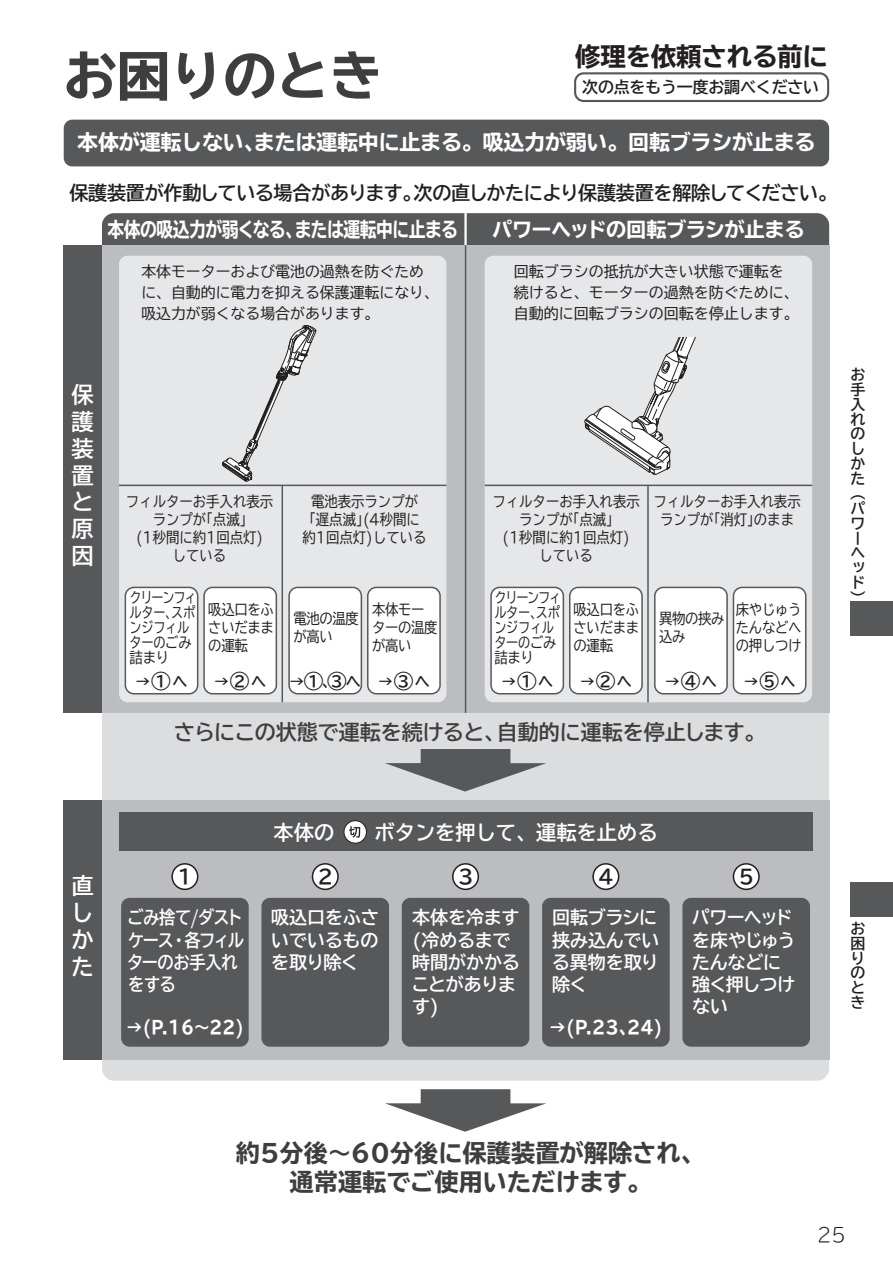
<style>
.page{position:relative;width:893px;height:1263px;background:#fff}
.page>*{position:absolute;margin:0;border:0;box-sizing:border-box;transform-origin:0 0}
.t1{font:700 expanded 53.1px "TBUD Go Std";color:#3e3e3f}
.t2{font:700 expanded 25.5px "TBUD Go Std";letter-spacing:-.01em;color:#231f20}
.t3{font:24.3px/29.1px "TBUD Go Std Ex Bold 90 pv RKSJ H";color:#3e3e3f;text-align:center}
.t4{font:22.35px/26.8px "TBUD Go Std Bold 90 pv RKSJ H";color:#fff;text-align:justify}
.t5{font:21px "TBUD Go Std Ex Bold 90 pv RKSJ H";letter-spacing:-.01em;color:#fff}
.t6{font:21px "TBUD Go Std Bold 90 pv RKSJ H";color:#3e3e3f}
.t7{font:20.25px "TBUD Go Std Ex Bold 90 pv RKSJ H";letter-spacing:-.025em;color:#fff;scale:.83 1}
.t8{font:20.25px "TBUD Go Std Bold 90 pv RKSJ H";color:#fff}
.t9{font:20.25px "TBUD Go Std Ex Bold 90 pv RKSJ H";letter-spacing:-.025em;color:#fff}
.t10{font:19.5px "TBUD Go Std Bold 90 pv RKSJ H";color:#231f20}
.t11{font:19.2px "TBUD Go Std Bold 90 pv RKSJ H";letter-spacing:-.015em;color:#231f20}
.t12{font:300 19.2px "TBUDR Go Std Super";color:#231f20}
.t13{font:18px/22.2px "TBUD Go Std Bold 90 pv RKSJ H";letter-spacing:-.02em;color:#fff}
.t14{font:18px/22.2px "TBUD Go Std Bold 90 pv RKSJ H";letter-spacing:-.045em;color:#fff;scale:.9 1}
.t15{font:18px/22.2px "TBUD Go Std Bold 90 pv RKSJ H";letter-spacing:-.04em;color:#fff}
.t16{font:18px "TBUD Go Std Ex Bold 90 pv RKSJ H";color:#fff;scale:.92 1}
.t17{font:18px "TBUD Go Std Ex Bold 90 pv RKSJ H";color:#fff;scale:.9 1}
.t18{font:700 15.9px "TBUD Go Std";letter-spacing:-.01em;color:#231f20}
.t19{font:15px/21px "TBUD Go Std Regular 90 pv RKSJ H";color:#231f20}
.t20{font:15px "TBUD Go Std Bold 90 pv RKSJ H";color:#231f20}
.t21{font:14.85px/18px "TBUD Go Std Regular 90 pv RKSJ H";color:#231f20;text-align:center;scale:.9 1}
.t22{font:14.85px/21px "TBUD Go Std Regular 90 pv RKSJ H";color:#231f20}
.t23{font:14.85px/15px "TBUD Go Std Regular 90 pv RKSJ H";letter-spacing:-.025em;color:#231f20;scale:.82 1}
.t24{font:700 14.85px/14.9px "TBUD Go Std";color:#231f20}
.t25{font:14.85px/18px "TBUD Go Std Regular 90 pv RKSJ H";letter-spacing:-.025em;color:#231f20;scale:.9 1}
.s1{font-family:"TBUD Go Std Super Light 90 pv RKSJ H";font-size:21px}
</style>
<div class="page">
<div style="left:850px;top:602px;width:43px;height:34px;background:#57585a"></div>
<div style="left:574px;top:72px;width:255px;height:30px;border:2px solid #57585a;border-radius:9px"></div>
<div style="left:64px;top:120px;width:765px;height:46px;background:#57585a;border-radius:9px"></div>
<div style="left:102px;top:213px;width:727px;height:868px;background:#dcdddf;border-radius:12px"></div>
<div style="left:102px;top:213px;width:727px;height:32px;background:#57585a"></div>
<div style="left:64px;top:245px;width:38px;height:468px;background:#57585a"></div>
<div style="left:64px;top:800px;width:38px;height:259px;background:#57585a"></div>
<div style="left:102px;top:245px;width:727px;height:468px;background:#bcbdc0"></div>
<div style="left:102px;top:800px;width:727px;height:259px;background:#bcbdc0"></div>
<div style="left:121px;top:898px;width:128px;height:149px;background:#57585a;border-radius:9px"></div>
<div style="left:261px;top:898px;width:128px;height:149px;background:#57585a;border-radius:9px"></div>
<div style="left:402px;top:898px;width:127px;height:149px;background:#57585a;border-radius:9px"></div>
<div style="left:542px;top:898px;width:128px;height:149px;background:#57585a;border-radius:9px"></div>
<div style="left:682px;top:898px;width:128px;height:149px;background:#57585a;border-radius:9px"></div>
<div style="left:119px;top:256px;width:327px;height:446px;background:#e6e7e9;border-radius:9px"></div>
<div style="left:485px;top:256px;width:327px;height:446px;background:#e6e7e9;border-radius:9px"></div>
<hr style="left:464px;top:209px;width:3px;height:36px;background:#fff">
<hr style="left:465px;top:245px;width:1px;height:468px;background:#57585a">
<hr style="left:485px;top:485px;width:327px;height:1px;background:#57585a">
<svg style="left:385px;top:1089px;width:161px;height:43px"></svg>
<svg style="left:385px;top:749px;width:161px;height:42px"></svg>
<hr style="left:119px;top:485px;width:327px;height:1px;background:#57585a">
<div style="left:491px;top:587px;width:72px;height:107px;background:#fff;border-radius:9px"></div>
<div style="left:490px;top:587px;width:74px;height:107px;border:2px solid #57585a;border-radius:9px"></div>
<div style="left:570px;top:587px;width:72px;height:107px;background:#fff;border-radius:9px"></div>
<div style="left:569px;top:587px;width:74px;height:107px;border:2px solid #57585a;border-radius:9px"></div>
<div style="left:655px;top:587px;width:72px;height:107px;background:#fff;border-radius:9px"></div>
<div style="left:654px;top:587px;width:74px;height:107px;border:2px solid #57585a;border-radius:9px"></div>
<div style="left:733px;top:587px;width:73px;height:107px;background:#fff;border-radius:9px"></div>
<div style="left:733px;top:587px;width:73px;height:107px;border:2px solid #57585a;border-radius:9px"></div>
<div style="left:125px;top:587px;width:73px;height:107px;background:#fff;border-radius:9px"></div>
<div style="left:125px;top:587px;width:73px;height:107px;border:2px solid #57585a;border-radius:9px"></div>
<div style="left:204px;top:587px;width:72px;height:107px;background:#fff;border-radius:9px"></div>
<div style="left:203px;top:587px;width:74px;height:107px;border:2px solid #57585a;border-radius:9px"></div>
<div style="left:289px;top:587px;width:72px;height:107px;background:#fff;border-radius:9px"></div>
<div style="left:288px;top:587px;width:74px;height:107px;border:2px solid #57585a;border-radius:9px"></div>
<div style="left:368px;top:587px;width:72px;height:107px;background:#fff;border-radius:9px"></div>
<div style="left:367px;top:587px;width:74px;height:107px;border:2px solid #57585a;border-radius:9px"></div>
<div style="left:119px;top:813px;width:693px;height:38px;background:#57585a"></div>
<hr style="left:647px;top:485px;width:2px;height:217px;background:#57585a">
<hr style="left:282px;top:485px;width:1px;height:217px;background:#57585a">
<div style="left:172px;top:864px;width:26px;height:25px;background:#fff;border-radius:50%"></div>
<div style="left:171px;top:863px;width:27px;height:27px;border:2px solid #231f20;border-radius:50%"></div>
<div style="left:312px;top:864px;width:26px;height:25px;background:#fff;border-radius:50%"></div>
<div style="left:312px;top:863px;width:27px;height:27px;border:2px solid #231f20;border-radius:50%"></div>
<div style="left:453px;top:864px;width:25px;height:25px;background:#fff;border-radius:50%"></div>
<div style="left:452px;top:863px;width:27px;height:27px;border:2px solid #231f20;border-radius:50%"></div>
<div style="left:593px;top:864px;width:26px;height:25px;background:#fff;border-radius:50%"></div>
<div style="left:592px;top:863px;width:27px;height:27px;border:2px solid #231f20;border-radius:50%"></div>
<div style="left:733px;top:864px;width:26px;height:25px;background:#fff;border-radius:50%"></div>
<div style="left:733px;top:863px;width:27px;height:27px;border:2px solid #231f20;border-radius:50%"></div>
<svg style="left:344px;top:820px;width:23px;height:24px"></svg>
<svg style="left:344px;top:821px;width:22px;height:22px"></svg>
<svg style="left:349px;top:826px;width:11px;height:12px"></svg>
<svg style="left:584px;top:337px;width:112px;height:138px"></svg>
<svg style="left:222px;top:325px;width:94px;height:157px"></svg>
<div style="left:850px;top:882px;width:43px;height:34px;background:#57585a"></div>
<h1 class="t1" style="left:64px;top:46px;width:320px">お困りのとき</h1>
<h2 class="t2" style="left:575px;top:42px;width:254px">修理を依頼される前に</h2>
<p class="t18" style="left:582px;top:74px;width:238px">次の点をもう一度お調べください</p>
<h3 class="t5" style="left:77px;top:131px;width:740px">本体が運転しない､または運転中に止まる。吸込力が弱い。回転ブラシが止まる</h3>
<p class="t11" style="left:69px;top:177px;width:769px">保護装置が作動している場合があります。次の直しかたにより保護装置を解除してください。</p>
<h3 class="t7" style="left:108px;top:218px;width:424px">本体の吸込力が弱くなる、または運転中に止まる</h3>
<h3 class="t9" style="left:492px;top:218px;width:314px">パワーヘッドの回転ブラシが止まる</h3>
<h3 class="t4" style="left:71px;top:382px;width:24px">保護装置と原因</h3>
<h3 class="t4" style="left:71px;top:873px;width:24px">直しかた</h3>
<p class="t22" style="left:141px;top:261px;width:299px">本体モーターおよび電池の過熱を防ぐために、自動的に電力を抑える保護運転になり、吸込力が弱くなる場合があります。</p>
<p class="t19" style="left:514px;top:261px;width:286px">回転ブラシの抵抗が大きい状態で運転を続けると、モーターの過熱を防ぐために、自動的に回転ブラシの回転を停止します。</p>
<p class="t21" style="left:126px;top:492px;width:165px">フィルターお手入れ表示ランプが｢点滅｣<br>(1秒間に約1回点灯)<br>している</p>
<p class="t21" style="left:303px;top:492px;width:139px">電池表示ランプが<br>｢遅点滅｣(4秒間に約1回点灯)している</p>
<p class="t23" style="left:130px;top:590px;width:83px">クリーンフィルター､スポンジフィルターのごみ詰まり</p>
<p class="t21" style="left:208px;top:600px;width:74px;text-align:justify">吸込口をふさいだままの運転</p>
<p class="t25" style="left:372px;top:600px;width:74px">本体モーターの温度が高い</p>
<p class="t25" style="left:293px;top:609px;width:74px">電池の温度が高い</p>
<p class="t21" style="left:492px;top:492px;width:165px">フィルターお手入れ表示ランプが｢点滅｣<br>(1秒間に約1回点灯)<br>している</p>
<p class="t21" style="left:653px;top:492px;width:165px">フィルターお手入れ表示ランプが｢消灯｣のまま</p>
<p class="t23" style="left:494px;top:590px;width:83px">クリーンフィルター､スポンジフィルターのごみ詰まり</p>
<p class="t21" style="left:574px;top:600px;width:74px;text-align:justify">吸込口をふさいだままの運転</p>
<p class="t21" style="left:736px;top:600px;width:74px;text-align:justify">床やじゅうたんなどへの押しつけ</p>
<p class="t21" style="left:659px;top:609px;width:74px;text-align:left">異物の挟み込み</p>
<p class="t20" style="left:136px;top:669px;width:53px">→ <span class="s1">○</span>1 へ</p>
<p class="t20" style="left:214px;top:669px;width:53px">→ <span class="s1">○</span>2 へ</p>
<p class="t20" style="left:290px;top:669px;width:142px">→<span class="s1">○</span>1 ､<span class="s1">○</span>3 へ → <span class="s1">○</span>3 へ</p>
<p class="t20" style="left:501px;top:669px;width:53px">→ <span class="s1">○</span>1 へ</p>
<p class="t20" style="left:580px;top:669px;width:53px">→ <span class="s1">○</span>2 へ</p>
<p class="t20" style="left:665px;top:669px;width:53px">→ <span class="s1">○</span>4 へ</p>
<p class="t20" style="left:744px;top:669px;width:53px">→ <span class="s1">○</span>5 へ</p>
<h3 class="t6" style="left:174px;top:715px;width:593px">さらにこの状態で運転を続けると、自動的に運転を停止します。</h3>
<h3 class="t8" style="left:274px;top:816px;width:385px">本体の　　ボタンを押して、運転を止める</h3>
<h3 class="t10" style="left:178px;top:861px;width:17px">1</h3>
<h3 class="t10" style="left:318px;top:861px;width:17px">2</h3>
<h3 class="t10" style="left:458px;top:861px;width:17px">3</h3>
<h3 class="t10" style="left:599px;top:861px;width:17px">4</h3>
<h3 class="t10" style="left:739px;top:861px;width:17px">5</h3>
<p class="t14" style="left:127px;top:907px;width:131px">ごみ捨て/ダストケース・各フィルターのお手入れをする</p>
<p class="t17" style="left:126px;top:1017px;width:132px">→(P.16～22)</p>
<p class="t13" style="left:271px;top:907px;width:109px;text-align:justify">吸込口をふさいでいるものを取り除く</p>
<p class="t13" style="left:411px;top:907px;width:110px">本体を冷ます(冷めるまで時間がかかることがあります)</p>
<p class="t13" style="left:552px;top:907px;width:109px">回転ブラシに挟み込んでいる異物を取り除く</p>
<p class="t16" style="left:550px;top:1017px;width:124px">→(P.23､24)</p>
<p class="t15" style="left:692px;top:907px;width:105px">パワーヘッドを床やじゅうたんなどに強く押しつけない</p>
<p class="t24" style="left:850px;top:367px;width:16px">お手入れのしかた（パワーヘッド）</p>
<p class="t24" style="left:850px;top:921px;width:16px">お困りのとき</p>
<h3 class="t3" style="left:236px;top:1138px;width:471px">約5分後～60分後に保護装置が解除され、通常運転でご使用いただけます。</h3>
<p class="t12" style="left:817px;top:1218px;width:30px">25</p>
</div>
